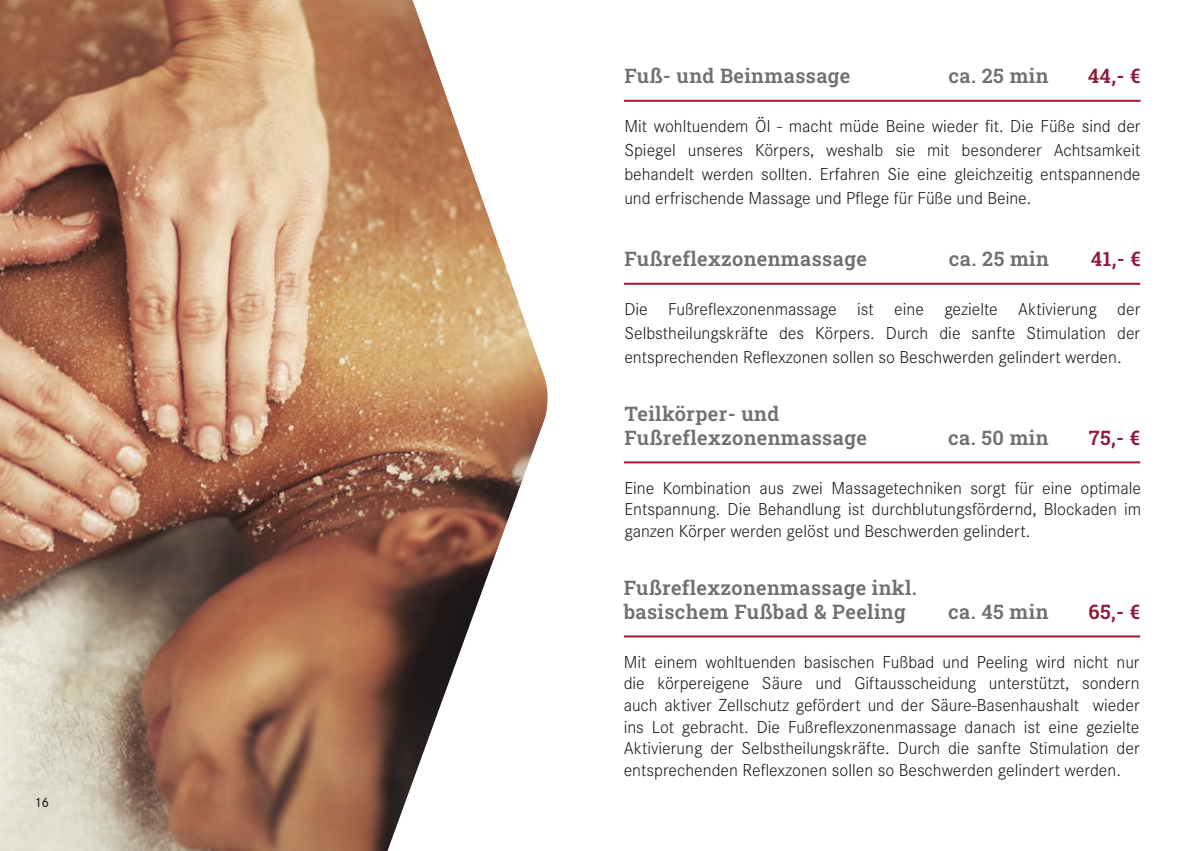
<style>
.page{position:relative;width:1197px;height:851px;background:#fff}
.page>*{position:absolute;margin:0;border:0;box-sizing:border-box;transform-origin:0 0}
.t1{font:20px/24px "Roboto Slab";letter-spacing:.02em;color:#70706f}
.t2{font:20px "Roboto Slab";letter-spacing:.02em;color:#8f1939}
.t3{font:300 18px/21.6px "Corporate S";color:#1d1d1b;text-align:justify}
.t4{font:500 14px "Corporate S";color:#1d1d1b}
</style>
<div class="page">
<img style="left:0;top:0;width:548px;height:850px">
<hr style="left:624px;top:461px;width:516px;height:2px;background:#a41737">
<hr style="left:624px;top:100px;width:516px;height:2px;background:#a41737">
<hr style="left:624px;top:635px;width:516px;height:2px;background:#a41737">
<hr style="left:624px;top:283px;width:516px;height:2px;background:#a41737">
<p class="t4" style="left:34px;top:794px;width:17px">16</p>
<p class="t1" style="left:624px;top:64px;width:227px">Fuß- und Beinmassage</p>
<p class="t2" style="left:1087px;top:62px;width:54px">44,- €</p>
<p class="t3" style="left:624px;top:114px;width:517px;line-height:24px">Mit wohltuendem Öl - macht müde Beine wieder fit. Die Füße sind der Spiegel unseres Körpers, weshalb sie mit besonderer Achtsamkeit behandelt werden sollten. Erfahren Sie eine gleichzeitig entspannende und erfrischende Massage und Pflege für Füße und Beine.</p>
<p class="t1" style="left:948px;top:64px;width:102px">ca. 25 min</p>
<p class="t1" style="left:624px;top:246px;width:244px">Fußreflexzonenmassage</p>
<p class="t2" style="left:1090px;top:245px;width:51px">41,- €</p>
<p class="t3" style="left:624px;top:297px;width:517px;line-height:24px">Die Fußreflexzonenmassage ist eine gezielte Aktivierung der Selbstheilungskräfte des Körpers. Durch die sanfte Stimulation der entsprechenden Reflexzonen sollen so Beschwerden gelindert werden.</p>
<p class="t1" style="left:948px;top:246px;width:102px">ca. 25 min</p>
<p class="t1" style="left:624px;top:401px;width:244px">Teilkörper- und<br>Fußreflexzonenmassage</p>
<p class="t1" style="left:948px;top:425px;width:102px">ca. 50 min</p>
<p class="t2" style="left:1088px;top:424px;width:53px">75,- €</p>
<p class="t3" style="left:624px;top:477px;width:518px">Eine Kombination aus zwei Massagetechniken sorgt für eine optimale Entspannung. Die Behandlung ist durchblutungsfördernd, Blockaden im ganzen Körper werden gelöst und Beschwerden gelindert.</p>
<p class="t1" style="left:623px;top:575px;width:295px">Fußreflexzonenmassage inkl. basischem Fußbad &amp; Peeling</p>
<p class="t1" style="left:948px;top:599px;width:102px">ca. 45 min</p>
<p class="t2" style="left:1088px;top:598px;width:53px">65,- €</p>
<p class="t3" style="left:623px;top:651px;width:517px">Mit einem wohltuenden basischen Fußbad und Peeling wird nicht nur die körpereigene Säure und Giftausscheidung unterstützt, sondern auch aktiver Zellschutz gefördert und der Säure-Basenhaushalt wieder ins Lot gebracht. Die Fußreflexzonenmassage danach ist eine gezielte Aktivierung der Selbstheilungskräfte. Durch die sanfte Stimulation der entsprechenden Reflexzonen sollen so Beschwerden gelindert werden.</p>
</div>
